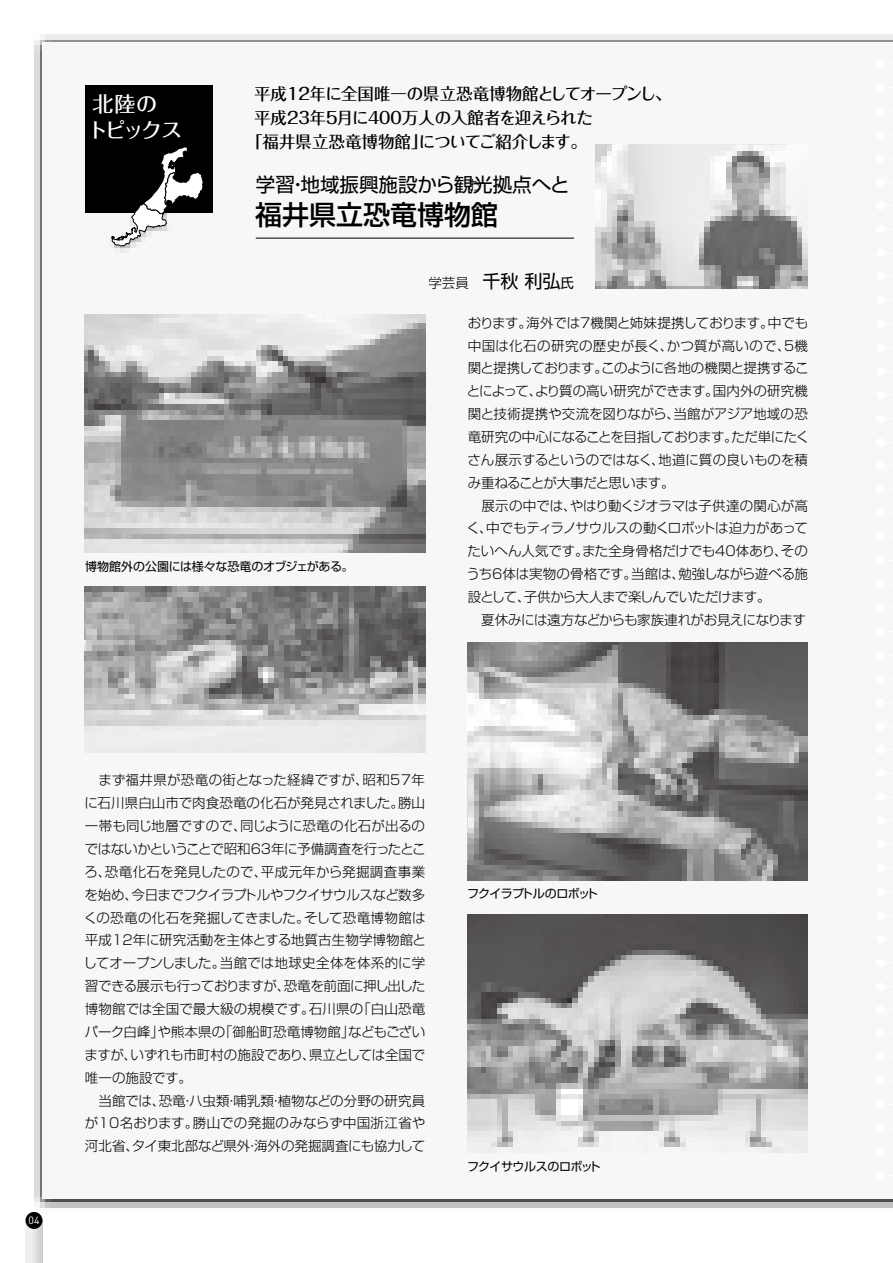
<style>
.page{position:relative;width:893px;height:1263px;background:#fff}
.page>*{position:absolute;margin:0;border:0;box-sizing:border-box;transform-origin:0 0}
.t1{font:500 27px "Shin Go Pro";color:#000}
.t2{font:500 21px/25.5px "Folk Pro";letter-spacing:-.085em;color:#fff}
.t3{font:19.5px "Shin Go Pro";color:#000}
.t4{font:500 16.5px "Folk Pro";color:#000}
.t5{font:300 13.5px/22.8px "Shin Go Pro";letter-spacing:-.01em;color:#000}
.t6{font:12px "Shin Go Pro";letter-spacing:-.01em;color:#000}
.t7{font:12px "Shin Go Pro";letter-spacing:-.065em;color:#000}
.t8{font:12px "Shin Go Pro";letter-spacing:-.035em;color:#000}
.t9{font:10.5px "DIN";color:#fff}
.s1{font-weight:400;font-size:18px}
.s2{font-weight:400}
</style>
<div class="page">
<img style="left:34px;top:34px;width:859px;height:1174px">
<div style="left:42px;top:43px;width:851px;height:1156px;background:#f7f7f8"></div>
<svg style="left:26px;top:1223px;width:17px;height:40px"></svg>
<div style="left:26px;top:1212px;width:17px;height:17px;background:#000;border-radius:50%"></div>
<img style="left:85px;top:315px;width:340px;height:238px">
<img style="left:468px;top:642px;width:340px;height:238px">
<img style="left:468px;top:914px;width:340px;height:238px">
<img style="left:85px;top:587px;width:340px;height:166px">
<div style="left:876px;top:60px;width:8px;height:8px;background:#fff;border-radius:50%"></div>
<div style="left:876px;top:83px;width:8px;height:9px;background:#fff;border-radius:50%"></div>
<div style="left:876px;top:107px;width:8px;height:8px;background:#fff;border-radius:50%"></div>
<div style="left:876px;top:130px;width:8px;height:9px;background:#fff;border-radius:50%"></div>
<div style="left:876px;top:154px;width:8px;height:9px;background:#fff;border-radius:50%"></div>
<div style="left:876px;top:178px;width:8px;height:8px;background:#fff;border-radius:50%"></div>
<div style="left:876px;top:201px;width:8px;height:9px;background:#fff;border-radius:50%"></div>
<div style="left:876px;top:225px;width:8px;height:9px;background:#fff;border-radius:50%"></div>
<div style="left:876px;top:249px;width:8px;height:8px;background:#fff;border-radius:50%"></div>
<div style="left:876px;top:272px;width:8px;height:9px;background:#fff;border-radius:50%"></div>
<div style="left:876px;top:296px;width:8px;height:9px;background:#fff;border-radius:50%"></div>
<div style="left:876px;top:320px;width:8px;height:8px;background:#fff;border-radius:50%"></div>
<div style="left:876px;top:343px;width:8px;height:9px;background:#fff;border-radius:50%"></div>
<div style="left:876px;top:367px;width:8px;height:9px;background:#fff;border-radius:50%"></div>
<div style="left:876px;top:391px;width:8px;height:8px;background:#fff;border-radius:50%"></div>
<div style="left:876px;top:414px;width:8px;height:9px;background:#fff;border-radius:50%"></div>
<div style="left:876px;top:438px;width:8px;height:8px;background:#fff;border-radius:50%"></div>
<div style="left:876px;top:462px;width:8px;height:8px;background:#fff;border-radius:50%"></div>
<div style="left:876px;top:485px;width:8px;height:9px;background:#fff;border-radius:50%"></div>
<div style="left:876px;top:509px;width:8px;height:8px;background:#fff;border-radius:50%"></div>
<div style="left:876px;top:533px;width:8px;height:8px;background:#fff;border-radius:50%"></div>
<div style="left:876px;top:556px;width:8px;height:9px;background:#fff;border-radius:50%"></div>
<div style="left:876px;top:580px;width:8px;height:8px;background:#fff;border-radius:50%"></div>
<div style="left:876px;top:604px;width:8px;height:8px;background:#fff;border-radius:50%"></div>
<div style="left:876px;top:627px;width:8px;height:9px;background:#fff;border-radius:50%"></div>
<div style="left:876px;top:651px;width:8px;height:8px;background:#fff;border-radius:50%"></div>
<div style="left:876px;top:674px;width:8px;height:9px;background:#fff;border-radius:50%"></div>
<div style="left:876px;top:698px;width:8px;height:9px;background:#fff;border-radius:50%"></div>
<div style="left:876px;top:722px;width:8px;height:8px;background:#fff;border-radius:50%"></div>
<div style="left:876px;top:745px;width:8px;height:9px;background:#fff;border-radius:50%"></div>
<div style="left:876px;top:769px;width:8px;height:9px;background:#fff;border-radius:50%"></div>
<div style="left:876px;top:793px;width:8px;height:8px;background:#fff;border-radius:50%"></div>
<div style="left:876px;top:816px;width:8px;height:9px;background:#fff;border-radius:50%"></div>
<div style="left:876px;top:840px;width:8px;height:9px;background:#fff;border-radius:50%"></div>
<div style="left:876px;top:864px;width:8px;height:8px;background:#fff;border-radius:50%"></div>
<div style="left:876px;top:887px;width:8px;height:9px;background:#fff;border-radius:50%"></div>
<div style="left:876px;top:911px;width:8px;height:8px;background:#fff;border-radius:50%"></div>
<div style="left:876px;top:935px;width:8px;height:8px;background:#fff;border-radius:50%"></div>
<div style="left:876px;top:958px;width:8px;height:9px;background:#fff;border-radius:50%"></div>
<div style="left:876px;top:982px;width:8px;height:8px;background:#fff;border-radius:50%"></div>
<div style="left:876px;top:1006px;width:8px;height:8px;background:#fff;border-radius:50%"></div>
<div style="left:876px;top:1029px;width:8px;height:9px;background:#fff;border-radius:50%"></div>
<div style="left:876px;top:1053px;width:8px;height:8px;background:#fff;border-radius:50%"></div>
<div style="left:876px;top:1077px;width:8px;height:8px;background:#fff;border-radius:50%"></div>
<div style="left:876px;top:1100px;width:8px;height:9px;background:#fff;border-radius:50%"></div>
<div style="left:876px;top:1124px;width:8px;height:8px;background:#fff;border-radius:50%"></div>
<div style="left:876px;top:1147px;width:8px;height:9px;background:#fff;border-radius:50%"></div>
<div style="left:876px;top:1171px;width:8px;height:9px;background:#fff;border-radius:50%"></div>
<div style="left:85px;top:85px;width:128px;height:128px;background:#000"></div>
<img style="left:114px;top:246px;width:22px;height:6px">
<svg style="left:111px;top:147px;width:93px;height:99px"></svg>
<hr style="left:256px;top:238px;width:318px;height:1px;background:#000">
<img style="left:595px;top:145px;width:213px;height:144px">
<h2 class="t2" style="left:87px;top:89px;width:96px">北陸の<br>トピックス</h2>
<p class="t4" style="left:254px;top:80px;width:419px">平成12年に全国唯一の県立恐竜博物館としてオープンし、</p>
<p class="t4" style="left:254px;top:104px;width:340px">平成23年5月に400万人の入館者を迎えられた</p>
<p class="t4" style="left:246px;top:128px;width:342px">「福井県立恐竜博物館」についてご紹介します。</p>
<h3 class="t3" style="left:256px;top:169px;width:315px">学習・地域振興施設から観光拠点へと</h3>
<p class="t5" style="left:468px;top:172px;width:28px">お　</p>
<h1 class="t1" style="left:255px;top:193px;width:245px">福井県立恐竜博物館</h1>
<p class="t5" style="left:428px;top:269px;width:147px">学芸員　<span class="s1">千秋 利弘</span><span class="s2">氏</span></p>
<p class="t6" style="left:85px;top:556px;width:270px">博物館外の公園には様々な恐竜のオブジェがある。</p>
<p class="t5" style="left:466px;top:309px;width:344px">おります。海外では７機関と姉妹提携しております。中でも中国は化石の研究の歴史が長く、かつ質が高いので、５機関と提携しております。このように各地の機関と提携することによって、より質の高い研究ができます。国内外の研究機関と技術提携や交流を図りながら、当館がアジア地域の恐竜研究の中心になることを目指しております。ただ単にたくさん展示するというのではなく、地道に質の良いものを積み重ねることが大事だと思います。<br>　展示の中では、やはり動くジオラマは子供達の関心が高く、中でもティラノサウルスの動くロボットは迫力があってたいへん人気です。また全身骨格だけでも40体あり、そのうち6体は実物の骨格です。当館は、勉強しながら遊べる施設として、子供から大人まで楽しんでいただけます。<br>　夏休みには遠方などからも家族連れがお見えになります</p>
<p class="t9" style="left:29px;top:1214px;width:12px">04</p>
<p class="t5" style="left:83px;top:767px;width:344px;text-indent:15px">まず福井県が恐竜の街となった経緯ですが、昭和57年に石川県白山市で肉食恐竜の化石が発見されました。勝山一帯も同じ地層ですので、同じように恐竜の化石が出るのではないかということで昭和63年に予備調査を行ったところ、恐竜化石を発見したので、平成元年から発掘調査事業を始め、今日までフクイラプトルやフクイサウルスなど数多くの恐竜の化石を発掘してきました。そして恐竜博物館は平成12年に研究活動を主体とする地質古生物学博物館としてオープンしました。当館では地球史全体を体系的に学習できる展示も行っておりますが、恐竜を前面に押し出した博物館では全国で最大級の規模です。石川県の「白山恐竜パーク白峰」や熊本県の「御船町恐竜博物館」などもございますが、いずれも市町村の施設であり、県立としては全国で唯一の施設です。<br>　当館では、恐竜・ハ虫類・哺乳類・植物などの分野の研究員が10名おります。勝山での発掘のみならず中国浙江省や河北省、タイ東北部など県外・海外の発掘調査にも協力して</p>
<p class="t7" style="left:467px;top:884px;width:132px">フクイラプトルのロボット</p>
<p class="t8" style="left:467px;top:1156px;width:135px">フクイサウルスのロボット</p>
</div>
